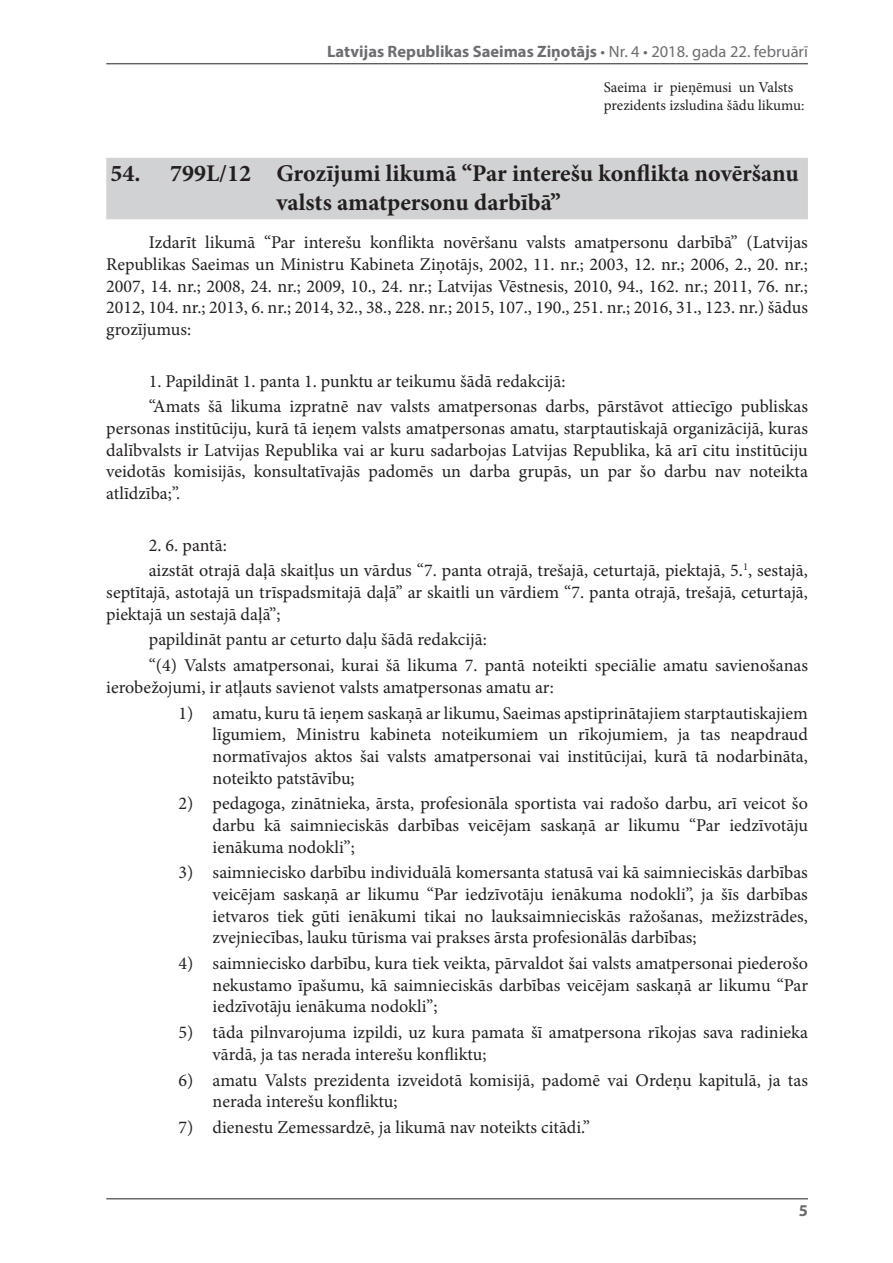
<style>
.page{position:relative;width:893px;height:1263px;background:#fff}
.page>*{position:absolute;margin:0;border:0;box-sizing:border-box;transform-origin:0 0}
.t1{font:700 24px/28.8px "Minion Pro";color:#231f20}
.t2{font:18px/21.6px "Minion Pro";color:#231f20;text-align:justify}
.t3{font:700 16.5px "Myriad Pro";color:#6c6d70}
.t4{font:15px/18px "Minion Pro";color:#231f20}
.s1{font-weight:400}
</style>
<div class="page">
<hr style="left:106px;top:63px;width:702px;height:1px;background:#231f20">
<hr style="left:106px;top:1198px;width:702px;height:1px;background:#231f20">
<div style="left:106px;top:158px;width:702px;height:61px;background:#d1d2d4"></div>
<p class="t3" style="left:327px;top:41px;width:482px">Latvijas Republikas Saeimas Ziņotājs <span class="s1">• Nr. 4 • 2018. gada 22. februārī</span></p>
<p class="t4" style="left:604px;top:78px;width:202px">Saeima ir pieņēmusi un Valsts prezidents izsludina šādu likumu:</p>
<h1 class="t1" style="left:276px;top:159px;width:524px;text-indent:-166px">54. 799L/12 Grozījumi likumā “Par interešu konflikta novēršanu valsts amatpersonu darbībā”</h1>
<p class="t2" style="left:106px;top:232px;width:703px;text-indent:43px">Izdarīt likumā “Par interešu konflikta novēršanu valsts amatpersonu darbībā” (Latvijas Republikas Saeimas un Ministru Kabineta Ziņotājs, 2002, 11. nr.; 2003, 12. nr.; 2006, 2., 20. nr.; 2007, 14. nr.; 2008, 24. nr.; 2009, 10., 24. nr.; Latvijas Vēstnesis, 2010, 94., 162. nr.; 2011, 76. nr.; 2012, 104. nr.; 2013, 6. nr.; 2014, 32., 38., 228. nr.; 2015, 107., 190., 251. nr.; 2016, 31., 123. nr.) šādus grozījumus:</p>
<p class="t2" style="left:149px;top:368px;width:661px;line-height:25.8px">1. Papildināt 1. panta 1. punktu ar teikumu šādā redakcijā:<br>“Amats šā likuma izpratnē nav valsts amatpersonas darbs, pārstāvot attiecīgo publiskas</p>
<p class="t2" style="left:106px;top:418px;width:703px">personas institūciju, kurā tā ieņem valsts amatpersonas amatu, starptautiskajā organizācijā, kuras dalībvalsts ir Latvijas Republika vai ar kuru sadarbojas Latvijas Republika, kā arī citu institūciju veidotās komisijās, konsultatīvajās padomēs un darba grupās, un par šo darbu nav noteikta atlīdzība;”.</p>
<p class="t2" style="left:149px;top:532px;width:661px;line-height:25.8px">2. 6. pantā:<br>aizstāt otrajā daļā skaitļus un vārdus “7. panta otrajā, trešajā, ceturtajā, piektajā, 5.<sup>1</sup>, sestajā,</p>
<p class="t2" style="left:106px;top:581px;width:703px">septītajā, astotajā un trīspadsmitajā daļā” ar skaitli un vārdiem “7. panta otrajā, trešajā, ceturtajā, piektajā un sestajā daļā”;</p>
<p class="t2" style="left:149px;top:627px;width:661px;line-height:25.8px">papildināt pantu ar ceturto daļu šādā redakcijā:<br>“(4) Valsts amatpersonai, kurai šā likuma 7. pantā noteikti speciālie amatu savienošanas</p>
<p class="t2" style="left:106px;top:676px;width:449px">ierobežojumi, ir atļauts savienot valsts amatpersonas amatu ar:</p>
<p class="t2" style="left:213px;top:702px;width:597px;text-indent:-34px">1) amatu, kuru tā ieņem saskaņā ar likumu, Saeimas apstiprinātajiem starptautiskajiem līgumiem, Ministru kabineta noteikumiem un rīkojumiem, ja tas neapdraud normatīvajos aktos šai valsts amatpersonai vai institūcijai, kurā tā nodarbināta, noteikto patstāvību;</p>
<p class="t2" style="left:213px;top:793px;width:597px;text-indent:-34px">2) pedagoga, zinātnieka, ārsta, profesionāla sportista vai radošo darbu, arī veicot šo darbu kā saimnieciskās darbības veicējam saskaņā ar likumu “Par iedzīvotāju ienākuma nodokli”;</p>
<p class="t2" style="left:213px;top:862px;width:597px;text-indent:-34px">3) saimniecisko darbību individuālā komersanta statusā vai kā saimnieciskās darbības veicējam saskaņā ar likumu “Par iedzīvotāju ienākuma nodokli”, ja šīs darbības ietvaros tiek gūti ienākumi tikai no lauksaimnieciskās ražošanas, mežizstrādes, zvejniecības, lauku tūrisma vai prakses ārsta profesionālās darbības;</p>
<p class="t2" style="left:213px;top:953px;width:597px;text-indent:-34px">4) saimniecisko darbību, kura tiek veikta, pārvaldot šai valsts amatpersonai piederošo nekustamo īpašumu, kā saimnieciskās darbības veicējam saskaņā ar likumu “Par iedzīvotāju ienākuma nodokli”;</p>
<p class="t2" style="left:213px;top:1022px;width:597px;text-indent:-34px">5) tāda pilnvarojuma izpildi, uz kura pamata šī amatpersona rīkojas sava radinieka vārdā, ja tas nerada interešu konfliktu;</p>
<p class="t2" style="left:213px;top:1069px;width:597px;text-indent:-34px">6) amatu Valsts prezidenta izveidotā komisijā, padomē vai Ordeņu kapitulā, ja tas nerada interešu konfliktu;</p>
<p class="t2" style="left:179px;top:1117px;width:413px">7) dienestu Zemessardzē, ja likumā nav noteikts citādi.”</p>
<p class="t3" style="left:799px;top:1199px;width:11px">5</p>
</div>
